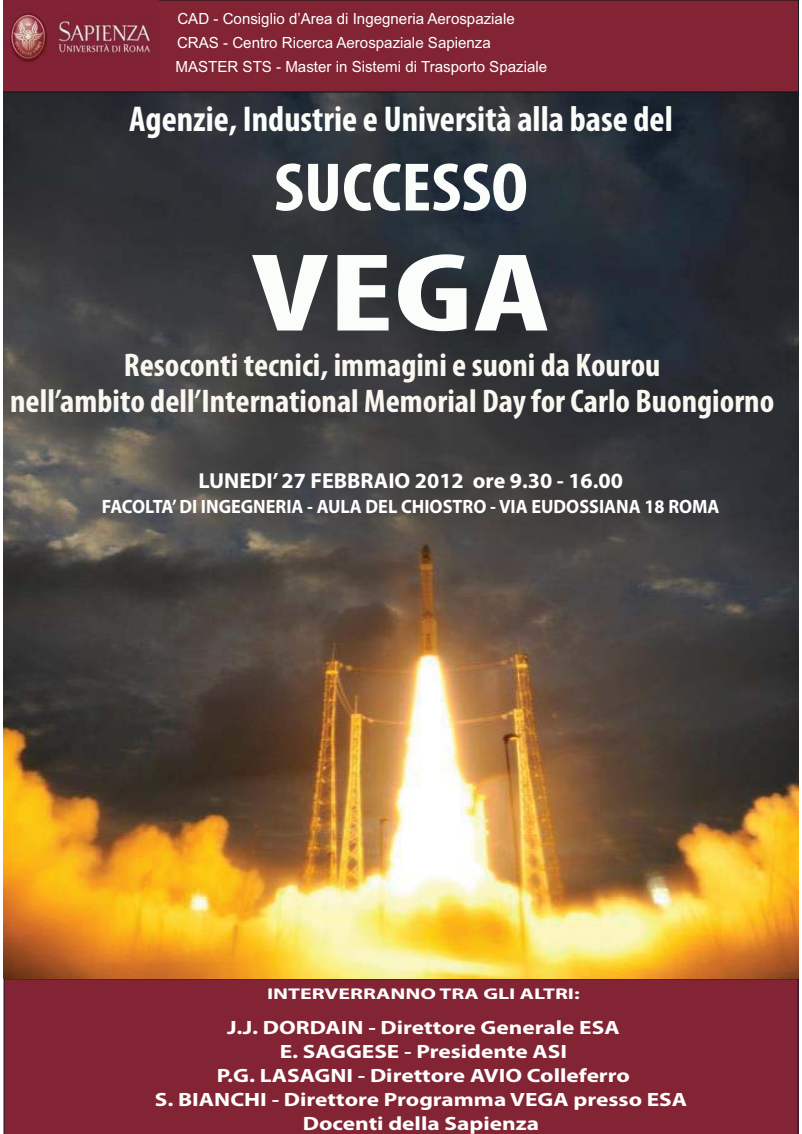
<style>
.page{position:relative;width:802px;height:1134px;background:#fff}
.page>*{position:absolute;margin:0;border:0;box-sizing:border-box;transform-origin:0 0}
.t1{font:700 condensed 112px "Myriad Pro";color:#fafdfa;scale:1.5 1}
.t2{font:700 condensed 69.2px "Myriad Pro";color:#fafdfa;scale:1.1 1}
.t3{font:700 condensed 36px "Myriad Pro";color:#fafdfa}
.t4{font:700 condensed 32.84px/35.5px "Myriad Pro";color:#f9f7f0;text-align:center}
.t5{font:700 21.76px "Myriad Pro";color:#fff}
.t6{font:700 19.36px "Myriad Pro";color:#fff;scale:.94 1}
.t7{font:700 19.28px/24px "Myriad Pro";color:#fff;text-align:center;scale:1.21 1}
.t8{font:700 15.6px "Myriad Pro";color:#fff;scale:1.4 1}
.t9{font:15.36px/24.3px "Arial";color:#fff}
</style>
<div class="page">
<div style="left:4px;top:979px;width:794px;height:155px;background:#822433"></div>
<img style="left:4px;top:92px;width:794px;height:887px">
<div style="left:4px;top:0;width:794px;height:92px;background:#822433"></div>
<img style="left:4px;top:1px;width:154px;height:85px">
<p class="t9" style="left:177px;top:8px;width:339px">CAD - Consiglio d’Area di Ingegneria Aerospaziale</p>
<p class="t9" style="left:175px;top:32px;width:373px">CRAS - Centro Ricerca Aerospaziale Sapienza<br>MASTER STS - Master in Sistemi di Trasporto Spaziale</p>
<h3 class="t3" style="left:129px;top:105px;width:545px">Agenzie, Industrie e Università alla base del</h3>
<h2 class="t2" style="left:274px;top:161px;width:232px">SUCCESSO</h2>
<h1 class="t1" style="left:252px;top:250px;width:200px">VEGA</h1>
<h3 class="t4" style="left:10px;top:350px;width:765px">Resoconti tecnici, immagini e suoni da Kourou<br>nell’ambito dell’International Memorial Day for Carlo Buongiorno</h3>
<p class="t5" style="left:198px;top:472px;width:426px">LUNEDI’ 27 FEBBRAIO 2012 ore 9.30 - 16.00</p>
<p class="t6" style="left:102px;top:499px;width:658px">FACOLTA’ DI INGEGNERIA - AULA DEL CHIOSTRO - VIA EUDOSSIANA 18 ROMA</p>
<p class="t8" style="left:267px;top:988px;width:225px">INTERVERRANNO TRA GLI ALTRI:</p>
<p class="t7" style="left:155px;top:1017px;width:441px">J.J. DORDAIN - Direttore Generale ESA<br>E. SAGGESE - Presidente ASI<br>P.G. LASAGNI - Direttore AVIO Colleferro<br>S. BIANCHI - Direttore Programma VEGA presso ESA Docenti della Sapienza</p>
</div>
